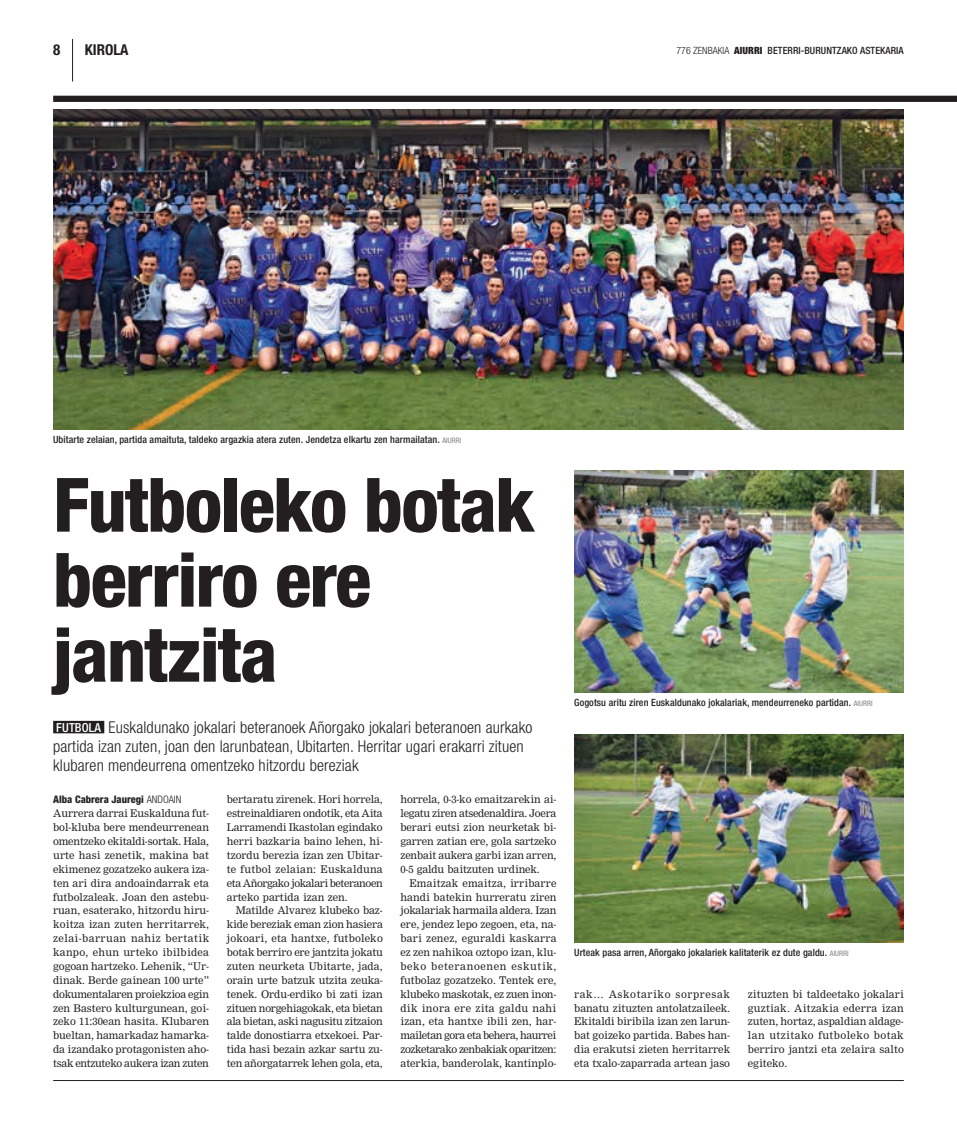
<style>
.page{position:relative;width:957px;height:1134px;background:#fff}
.page>*{position:absolute;margin:0;border:0;box-sizing:border-box;transform-origin:0 0}
.t1{font:800 condensed 75px/75px "Helvetica Neue";letter-spacing:-.02em;color:#231f20}
.t2{font:300 condensed 16.25px/18.8px "Helvetica Neue";letter-spacing:.01em;color:#231f20}
.t3{font:700 condensed 15px "Helvetica Neue";color:#231f20}
.t4{font:10.38px/13.9px "M Nimrod";letter-spacing:-.01em;color:#231f20;text-align:justify}
.t5{font:800 condensed 10.38px "Helvetica Neue";color:#231f20}
.t6{font:500 condensed 10px "Helvetica Neue";letter-spacing:.01em;color:#231f20}
.s1{font-weight:300}
.s2{font-weight:900}
.s3{font-weight:400;font-size:7.5px;color:#808285}
.s4{font-weight:500;font-size:12.5px;color:#fff}
</style>
<div class="page">
<hr style="left:53px;top:1080px;width:851px;height:1px;background:#231f20">
<hr style="left:72px;top:39px;width:1px;height:42px;background:#231f20">
<img style="left:53px;top:110px;width:851px;height:320px">
<div style="left:53px;top:96px;width:904px;height:6px;background:#231f20"></div>
<div style="left:53px;top:721px;width:51px;height:12px;background:#231f20"></div>
<img style="left:574px;top:470px;width:330px;height:222px">
<img style="left:574px;top:735px;width:330px;height:207px">
<h3 class="t3" style="left:53px;top:41px;width:9px">8</h3>
<h3 class="t3" style="left:85px;top:41px;width:44px">KIROLA</h3>
<p class="t6" style="left:676px;top:45px;width:229px"><span class="s1">776 zenbakia</span> <span class="s2">AIURRI</span> BETERRI-BURUNTZAKO ASTEKARIA</p>
<p class="t6" style="left:53px;top:433px;width:410px">Ubitarte zelaian, partida amaituta, taldeko argazkia atera zuten. Jendetza elkartu zen harmailatan. <span class="s3">AIURRI</span></p>
<h1 class="t1" style="left:53px;top:466px;width:483px">Futboleko botak berriro ere jantzita</h1>
<h2 class="t2" style="left:53px;top:718px;width:481px"><span class="s4">FUTBOLA</span> Euskaldunako jokalari beteranoek Añorgako jokalari beteranoen aurkako partida izan zuten, joan den larunbatean, Ubitarten. Herritar ugari erakarri zituen klubaren mendeurrena omentzeko hitzordu bereziak</h2>
<p class="t5" style="left:53px;top:793px;width:130px">Alba Cabrera Jauregi <span class="s1">andoain</span></p>
<p class="t4" style="left:53px;top:807px;width:157px">Aurrera darrai Euskalduna fut&shy;bol-kluba bere mendeurrenean omentzeko ekitaldi-sortak. Hala, urte hasi zenetik, makina bat ekimenez gozatzeko aukera iza&shy;ten ari dira andoaindarrak eta futbolzaleak. Joan den astebu&shy;ruan, esaterako, hitzordu hiru&shy;koitza izan zuten herritarrek, zelai-barruan nahiz bertatik kanpo, ehun urteko ibilbidea gogoan hartzeko. Lehenik, “Ur&shy;dinak. Berde gainean 100 urte” dokumentalaren proiekzioa egin zen Bastero kulturgunean, goi&shy;zeko 11:30ean hasita. Klubaren bueltan, hamarkadaz hamarka&shy;da izandako protagonisten aho&shy;tsak entzuteko aukera izan zuten</p>
<p class="t4" style="left:227px;top:793px;width:157px">bertaratu zirenek. Hori horrela, estreinaldiaren ondotik, eta Aita Larramendi Ikastolan egindako herri bazkaria baino lehen, hi&shy;tzordu berezia izan zen Ubitar&shy;te futbol zelaian: Euskalduna eta Añorgako jokalari beteranoen arteko partida izan zen.</p>
<p class="t4" style="left:227px;top:904px;width:158px;text-indent:9px">Matilde Alvarez klubeko baz&shy;kide bereziak eman zion hasiera jokoari, eta hantxe, futboleko botak berriro ere jantzita jokatu zuten neurketa Ubitarte, jada, orain urte batzuk utzita zeuka&shy;tenek. Ordu-erdiko bi zati izan zituen norgehiagokak, eta bietan ala bietan, aski nagusitu zitzaion talde donostiarra etxekoei. Par&shy;tida hasi bezain azkar sartu zu&shy;ten añorgatarrek lehen gola, eta,</p>
<p class="t4" style="left:400px;top:793px;width:157px">horrela, 0-3-ko emaitzarekin ai&shy;legatu ziren atsedenaldira. Joera berari eutsi zion neurketak bi&shy;garren zatian ere, gola sartzeko zenbait aukera garbi izan arren, 0-5 galdu baitzuten urdinek.</p>
<p class="t4" style="left:400px;top:876px;width:157px;text-indent:9px">Emaitzak emaitza, irribarre handi batekin hurreratu ziren jokalariak harmaila aldera. Izan ere, jendez lepo zegoen, eta, na&shy;bari zenez, eguraldi kaskarra ez zen nahikoa oztopo izan, klu&shy;beko beteranoenen eskutik, futbolaz gozatzeko. Tentek ere, klubeko maskotak, ez zuen inon&shy;dik inora ere zita galdu nahi izan, eta hantxe ibili zen, har&shy;mailetan gora eta behera, haurrei zozketarako zenbakiak oparitzen: aterkia, banderolak, kantinplo-</p>
<p class="t6" style="left:574px;top:697px;width:300px">Gogotsu aritu ziren Euskaldunako jokalariak, mendeurreneko partidan. <span class="s3">AIURRI</span></p>
<p class="t6" style="left:574px;top:946px;width:276px">Urteak pasa arren, Añorgako jokalariek kalitaterik ez dute galdu. <span class="s3">AIURRI</span></p>
<p class="t4" style="left:574px;top:987px;width:157px">rak… Askotariko sorpresak banatu zituzten antolatzaileek.<br>Ekitaldi biribila izan zen larun&shy;bat goizeko partida. Babes han&shy;dia erakutsi zieten herritarrek eta txalo-zaparrada artean jaso</p>
<p class="t4" style="left:748px;top:987px;width:157px">zituzten bi taldeetako jokalari guztiak. Aitzakia ederra izan zuten, hortaz, aspaldian aldage&shy;lan utzitako futboleko botak berriro jantzi eta zelaira salto egiteko.</p>
</div>
